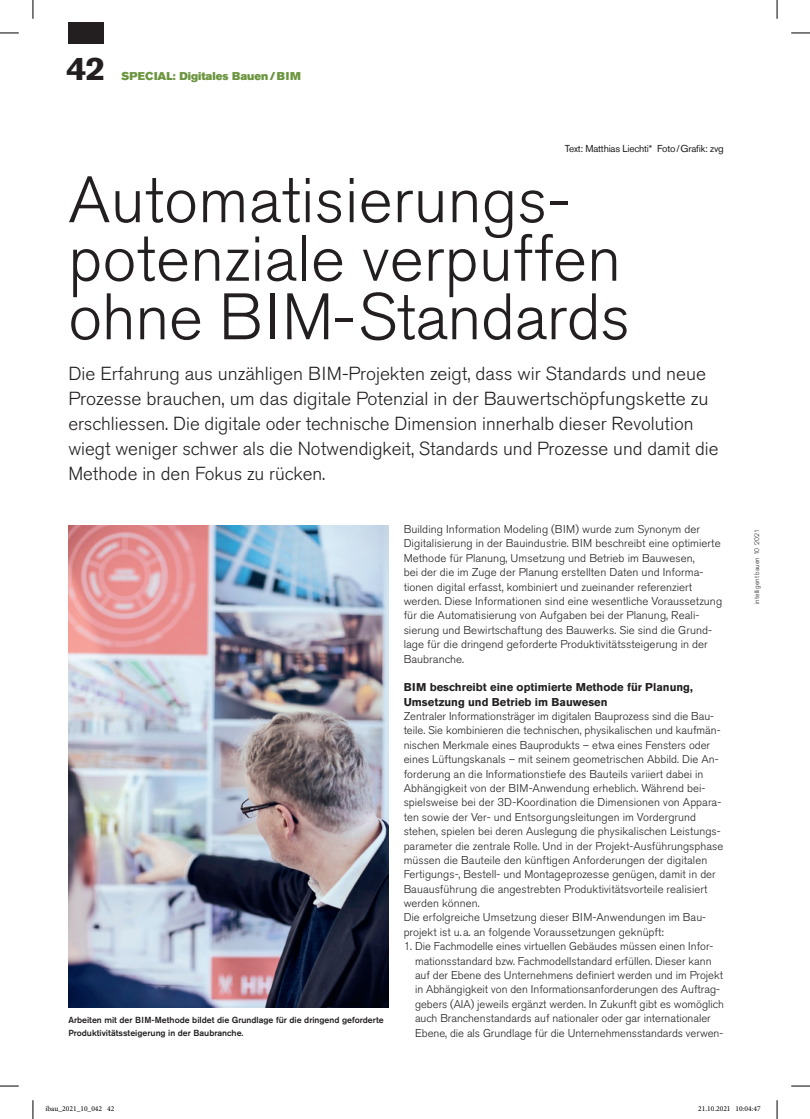
<style>
.page{position:relative;width:810px;height:1119px;background:#fff}
.page>*{position:absolute;margin:0;border:0;box-sizing:border-box;transform-origin:0 0}
.t1{font:300 65px/58.5px "Akzidenz Grotesk Pro";letter-spacing:.005em;color:#231f20}
.t2{font:700 32.5px "Akzidenz Grotesk Pro";color:#231f20;scale:1.1 1}
.t3{font:300 18.75px/25px "Akzidenz Grotesk Pro";color:#231f20}
.t4{font:300 11.25px/14.4px "Akzidenz Grotesk Pro";letter-spacing:.005em;color:#231f20}
.t5{font:700 11.25px/14.4px "Akzidenz Grotesk Pro";color:#231f20}
.t6{font:11.25px "Akzidenz Grotesk Pro Super";color:#6c9540}
.t7{font:10px "Akzidenz Grotesk Pro";letter-spacing:-.02em;color:#231f20}
.t8{font:500 8.75px/12.5px "Akzidenz Grotesk Pro";color:#231f20}
.t9{font:7.5px "Minion Pro";color:#000}
.t10{font:300 6.62px "Akzidenz Grotesk Pro";letter-spacing:.01em;color:#231f20}
</style>
<div class="page">
<div style="left:68px;top:22px;width:36px;height:22px;background:#231f20"></div>
<img style="left:68px;top:525px;width:321px;height:482px">
<svg style="left:0;top:32px;width:19px;height:2px"></svg>
<svg style="left:791px;top:32px;width:19px;height:2px"></svg>
<svg style="left:0;top:1085px;width:19px;height:1px"></svg>
<svg style="left:791px;top:1085px;width:19px;height:1px"></svg>
<svg style="left:32px;top:0;width:2px;height:19px"></svg>
<svg style="left:32px;top:1100px;width:2px;height:18px"></svg>
<svg style="left:776px;top:0;width:2px;height:19px"></svg>
<svg style="left:776px;top:1100px;width:2px;height:18px"></svg>
<h2 class="t2" style="left:67px;top:48px;width:37px">42</h2>
<p class="t6" style="left:121px;top:69px;width:181px">SPECIAL: Digitales Bauen/BIM</p>
<p class="t7" style="left:565px;top:142px;width:161px">Text: Matthias Liechti* Foto/Grafik: zvg</p>
<h1 class="t1" style="left:68px;top:170px;width:563px">Automatisierungs&shy;potenziale verpuffen ohne BIM-Standards</h1>
<p class="t3" style="left:68px;top:361px;width:652px">Die Erfahrung aus unzähligen BIM-Projekten zeigt, dass wir Standards und neue Prozesse brauchen, um das digitale Potenzial in der Bauwertschöpfungskette zu erschliessen. Die digitale oder technische Dimension innerhalb dieser Revolution wiegt weniger schwer als die Notwendigkeit, Standards und Prozesse und damit die Methode in den Fokus zu rücken.</p>
<p class="t8" style="left:68px;top:1013px;width:317px">Arbeiten mit der BIM-Methode bildet die Grundlage für die dringend geforderte<br>Produktivitätssteigerung in der Baubranche.</p>
<p class="t4" style="left:404px;top:522px;width:320px">Building Information Modeling (BIM) wurde zum Synonym der Digitalisierung in der Bauindustrie. BIM beschreibt eine optimierte Methode für Planung, Umsetzung und Betrieb im Bauwesen,<br>bei der die im Zuge der Planung erstellten Daten und Informa&shy;tionen digital erfasst, kombiniert und zueinander referenziert werden. Diese Informationen sind eine wesentliche Voraussetzung für die Automatisierung von Aufgaben bei der Planung, Reali&shy;sierung und Bewirtschaftung des Bauwerks. Sie sind die Grund&shy;lage für die dringend geforderte Produktivitätssteigerung in der Baubranche.</p>
<p class="t5" style="left:404px;top:680px;width:291px">BIM beschreibt eine optimierte Methode für Planung,<br>Umsetzung und Betrieb im Bauwesen</p>
<p class="t4" style="left:404px;top:708px;width:321px">Zentraler Informationsträger im digitalen Bauprozess sind die Bau&shy;teile. Sie kombinieren die technischen, physikalischen und kaufmän&shy;nischen Merkmale eines Bauprodukts – etwa eines Fensters oder eines Lüftungskanals – mit seinem geometrischen Abbild. Die An&shy;forderung an die Informationstiefe des Bauteils variiert dabei in Abhängigkeit von der BIM-Anwendung erheblich. Während bei&shy;spielsweise bei der 3D-Koordination die Dimensionen von Appara&shy;ten sowie der Ver- und Entsorgungsleitungen im Vordergrund stehen, spielen bei deren Auslegung die physikalischen Leistungs&shy;parameter die zentrale Rolle. Und in der Projekt-Ausführungsphase müssen die Bauteile den künftigen Anforderungen der digitalen Fertigungs-, Bestell- und Montageprozesse genügen, damit in der Bauausführung die angestrebten Produktivitätsvorteile realisiert werden können.<br>Die erfolgreiche Umsetzung dieser BIM-Anwendungen im Bau&shy;projekt ist u. a. an folgende Voraussetzungen geknüpft:</p>
<p class="t4" style="left:415px;top:938px;width:310px;text-indent:-11px">1. Die Fachmodelle eines virtuellen Gebäudes müssen einen Infor&shy;mationsstandard bzw. Fachmodellstandard erfüllen. Dieser kann auf der Ebene des Unternehmens definiert werden und im Projekt in Abhängigkeit von den Informationsanforderungen des Auftrag&shy;gebers (AIA) jeweils ergänzt werden. In Zukunft gibt es womöglich auch Branchenstandards auf nationaler oder gar internationaler Ebene, die als Grundlage für die Unternehmensstandards verwen-</p>
<p class="t10" style="left:753px;top:604px;width:76px;rotate:-90deg">intelligent bauen 10 2021</p>
<p class="t9" style="left:45px;top:1103px;width:71px">ibau_2021_10_042 42</p>
<p class="t9" style="left:698px;top:1103px;width:64px">21.10.2021 10:04:47</p>
</div>
